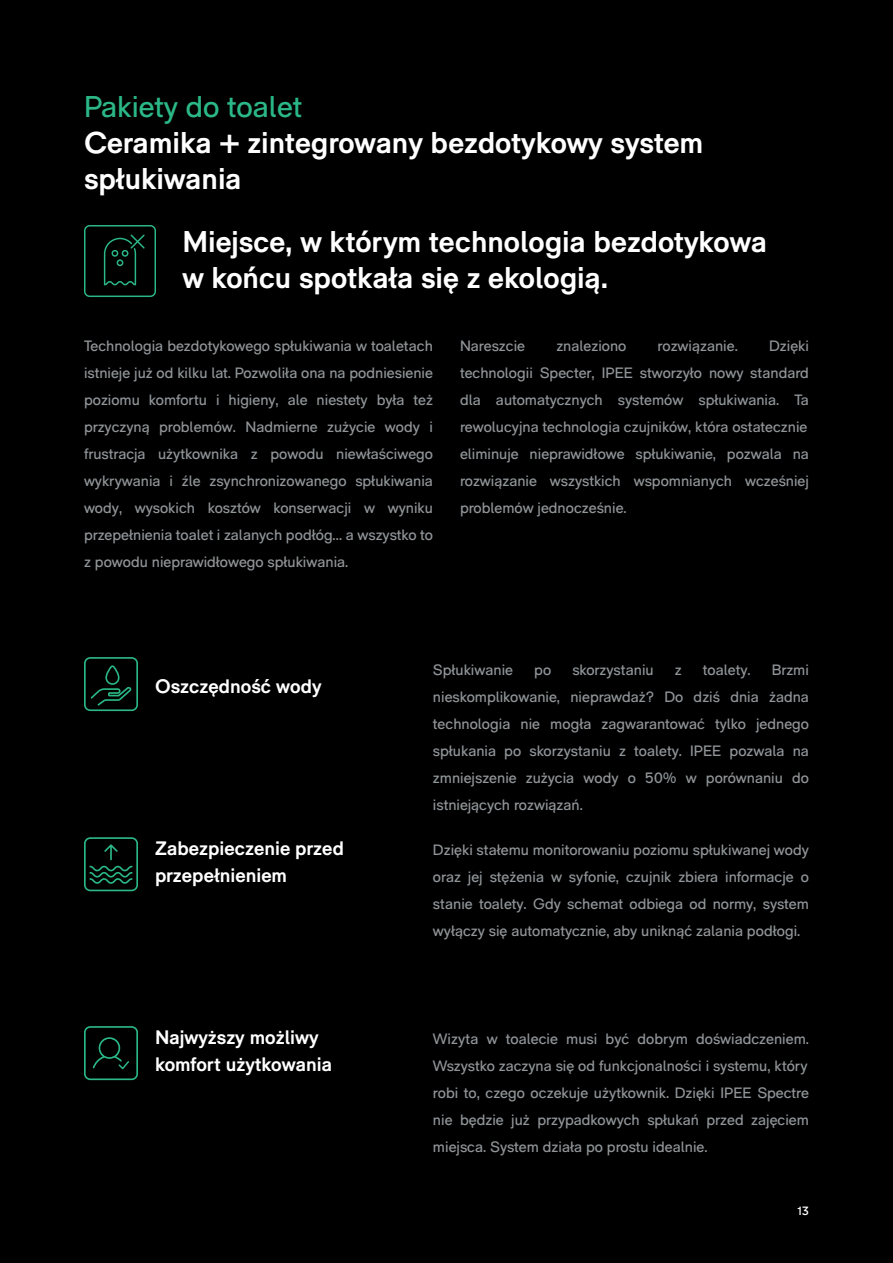
<style>
.page{position:relative;width:893px;height:1263px;background:#000001}
.page>*{position:absolute;margin:0;border:0;box-sizing:border-box;transform-origin:0 0}
.t1{font:700 30px/36px "RM Pro";color:#fff}
.t2{font:30px "RM Pro";color:#2bb886}
.t3{font:700 19.5px/27px "RM Pro";color:#fff}
.t4{font:15px/27px "RM Pro";color:#909597;text-align:justify}
.t5{font:12px "RM Pro";color:#fff}
</style>
<div class="page">
<svg style="left:84px;top:837px;width:54px;height:54px"></svg>
<svg style="left:84px;top:1026px;width:54px;height:54px"></svg>
<svg style="left:84px;top:657px;width:54px;height:54px"></svg>
<svg style="left:84px;top:225px;width:72px;height:72px"></svg>
<h1 class="t2" style="left:84px;top:89px;width:220px">Pakiety do toalet</h1>
<h1 class="t1" style="left:84px;top:125px;width:621px">Ceramika + zintegrowany bezdotykowy system spłukiwania</h1>
<h1 class="t1" style="left:182px;top:224px;width:586px">Miejsce, w którym technologia bezdotykowa w końcu spotkała się z ekologią.</h1>
<p class="t4" style="left:84px;top:333px;width:350px">Technologia bezdotykowego spłukiwania w toaletach istnieje już od kilku lat. Pozwoliła ona na podniesienie poziomu komfortu i higieny, ale niestety była też przyczyną problemów. Nadmierne zużycie wody i frustracja użytkownika z powodu niewłaściwego wykrywania i źle zsynchronizowanego spłukiwania wody, wysokich kosztów konserwacji w wyniku przepełnienia toalet i zalanych podłóg… a wszystko to z powodu nieprawidłowego spłukiwania.</p>
<p class="t4" style="left:460px;top:333px;width:67px">Nareszcie</p>
<p class="t4" style="left:556px;top:333px;width:72px">znaleziono</p>
<p class="t4" style="left:658px;top:333px;width:82px">rozwiązanie.</p>
<p class="t4" style="left:460px;top:333px;width:350px;text-indent:309px">Dzięki technologii Specter, IPEE stworzyło nowy standard dla automatycznych systemów spłukiwania. Ta rewolucyjna technologia czujników, która ostatecznie eliminuje nieprawidłowe spłukiwanie, pozwala na rozwiązanie wszystkich wspomnianych wcześniej problemów jednocześnie.</p>
<h2 class="t3" style="left:155px;top:673px;width:168px">Oszczędność wody</h2>
<h2 class="t3" style="left:155px;top:835px;width:190px">Zabezpieczenie przed przepełnieniem</h2>
<h2 class="t3" style="left:155px;top:1024px;width:178px">Najwyższy możliwy komfort użytkowania</h2>
<p class="t4" style="left:433px;top:657px;width:82px">Spłukiwanie</p>
<p class="t4" style="left:534px;top:657px;width:19px">po</p>
<p class="t4" style="left:572px;top:657px;width:83px">skorzystaniu</p>
<p class="t4" style="left:675px;top:657px;width:8px">z</p>
<p class="t4" style="left:703px;top:657px;width:49px">toalety.</p>
<p class="t4" style="left:433px;top:657px;width:377px;text-indent:339px">Brzmi nieskomplikowanie, nieprawdaż? Do dziś dnia żadna technologia nie mogła zagwarantować tylko jednego spłukania po skorzystaniu z toalety. IPEE pozwala na zmniejszenie zużycia wody o 50% w porównaniu do istniejących rozwiązań.</p>
<p class="t4" style="left:433px;top:837px;width:377px">Dzięki stałemu monitorowaniu poziomu spłukiwanej wody oraz jej stężenia w syfonie, czujnik zbiera informacje o stanie toalety. Gdy schemat odbiega od normy, system wyłączy się automatycznie, aby uniknąć zalania podłogi.</p>
<p class="t4" style="left:433px;top:1026px;width:377px">Wizyta w toalecie musi być dobrym doświadczeniem.<br>Wszystko zaczyna się od funkcjonalności i systemu, który robi to, czego oczekuje użytkownik. Dzięki IPEE Spectre nie będzie już przypadkowych spłukań przed zajęciem miejsca. System działa po prostu idealnie.</p>
<p class="t5" style="left:797px;top:1203px;width:13px">13</p>
</div>
